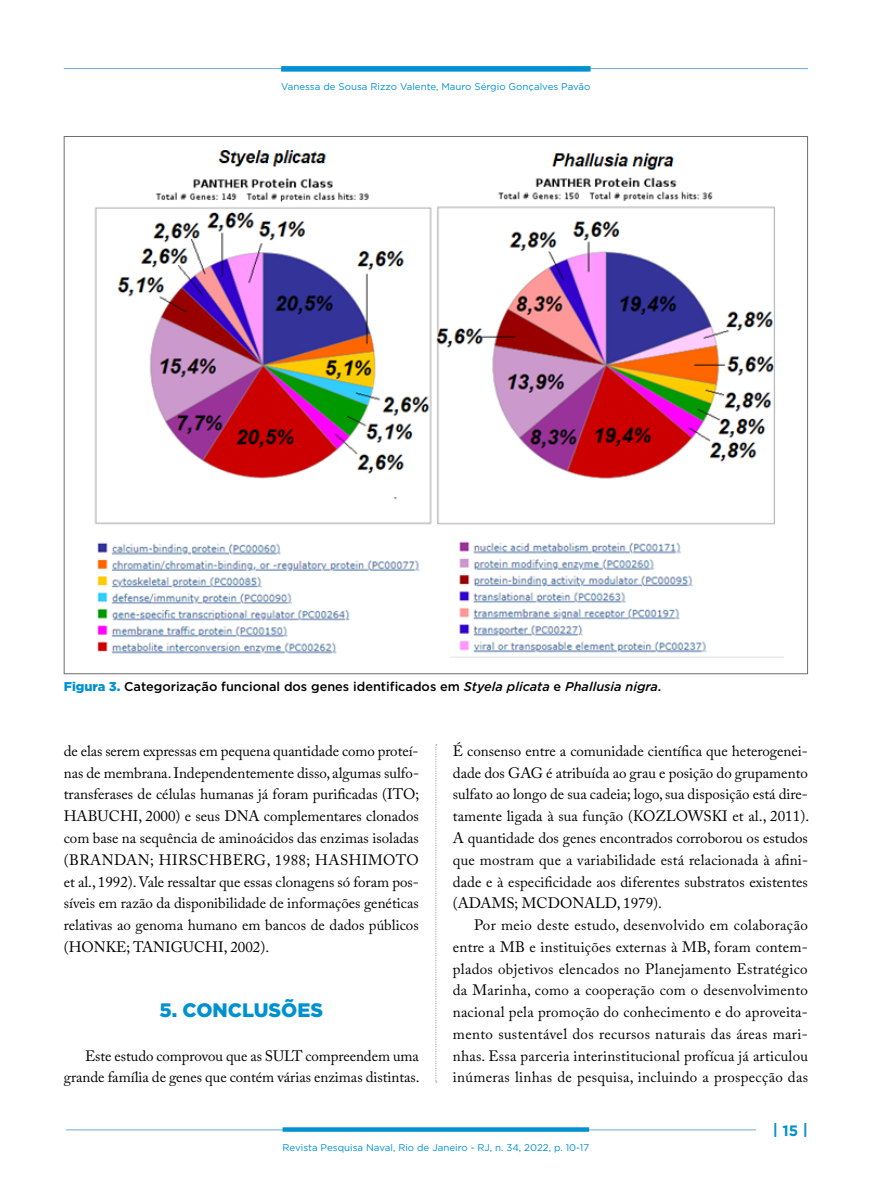
<style>
.page{position:relative;width:893px;height:1191px;background:#fff}
.page>*{position:absolute;margin:0;border:0;box-sizing:border-box;transform-origin:0 0}
.t1{font:900 19.5px "Gotham";color:#0091d1}
.t2{font:15px/21.8px "Adobe Caslon Pro";color:#000;text-align:justify}
.t3{font:700 15px "Gotham";color:#0091d1}
.t4{font:500 12.75px "Gotham";color:#000}
.t5{font:9.75px "Gotham";color:#0091d1}
.s1{font-weight:900;color:#0091d1}
.s2{font-style:italic}
</style>
<div class="page">
<hr style="left:66px;top:1129px;width:742px;height:1px;background:#6baadc">
<hr style="left:64px;top:68px;width:744px;height:1px;background:#6baadc">
<div style="left:281px;top:66px;width:310px;height:6px;background:#0091d1"></div>
<svg style="left:283px;top:1127px;width:306px;height:4px"></svg>
<div style="left:757px;top:1123px;width:51px;height:12px;background:#fff"></div>
<svg style="left:435px;top:744px;width:2px;height:338px"></svg>
<img style="left:94px;top:150px;width:689px;height:508px">
<p class="t5" style="left:281px;top:80px;width:311px">Vanessa de Sousa Rizzo Valente, Mauro Sérgio Gonçalves Pavão</p>
<p class="t4" style="left:64px;top:678px;width:599px"><span class="s1">Figura 3.</span> Categorização funcional dos genes identificados em <span class="s2">Styela plicata</span> e <span class="s2">Phallusia nigra</span>.</p>
<p class="t2" style="left:64px;top:740px;width:357px">de elas serem expressas em pequena quantidade como proteí&shy;nas de membrana. Independentemente disso, algumas sulfo&shy;transferases de células humanas já foram purificadas (ITO; HABUCHI, 2000) e seus DNA complementares clonados com base na sequência de aminoácidos das enzimas isoladas (BRANDAN; HIRSCHBERG, 1988; HASHIMOTO et al., 1992). Vale ressaltar que essas clonagens só foram pos&shy;síveis em razão da disponibilidade de informações genéticas relativas ao genoma humano em bancos de dados públicos (HONKE; TANIGUCHI, 2002).</p>
<h1 class="t1" style="left:159px;top:996px;width:165px">5. CONCLUSÕES</h1>
<p class="t2" style="left:64px;top:1044px;width:357px;text-align:right">Este estudo comprovou que as SULT compreendem uma grande família de genes que contém várias enzimas distintas.</p>
<p class="t2" style="left:453px;top:740px;width:358px">É consenso entre a comunidade científica que heterogenei&shy;dade dos GAG é atribuída ao grau e posição do grupamento sulfato ao longo de sua cadeia; logo, sua disposição está dire&shy;tamente ligada à sua função (KOZLOWSKI et al., 2011).<br>A quantidade dos genes encontrados corroborou os estudos que mostram que a variabilidade está relacionada à afini&shy;dade e à especificidade aos diferentes substratos existentes (ADAMS; MCDONALD, 1979).</p>
<p class="t2" style="left:453px;top:914px;width:357px;text-indent:21px">Por meio deste estudo, desenvolvido em colaboração entre a MB e instituições externas à MB, foram contem&shy;plados objetivos elencados no Planejamento Estratégico da Marinha, como a cooperação com o desenvolvimento nacional pela promoção do conhecimento e do aproveita&shy;mento sustentável dos recursos naturais das áreas mari&shy;nhas. Essa parceria interinstitucional profícua já articulou inúmeras linhas de pesquisa, incluindo a prospecção das</p>
<p class="t3" style="left:773px;top:1120px;width:37px">| 15 |</p>
<p class="t5" style="left:283px;top:1141px;width:308px">Revista Pesquisa Naval, Rio de Janeiro - RJ, n. 34, 2022, p. 10-17</p>
</div>
